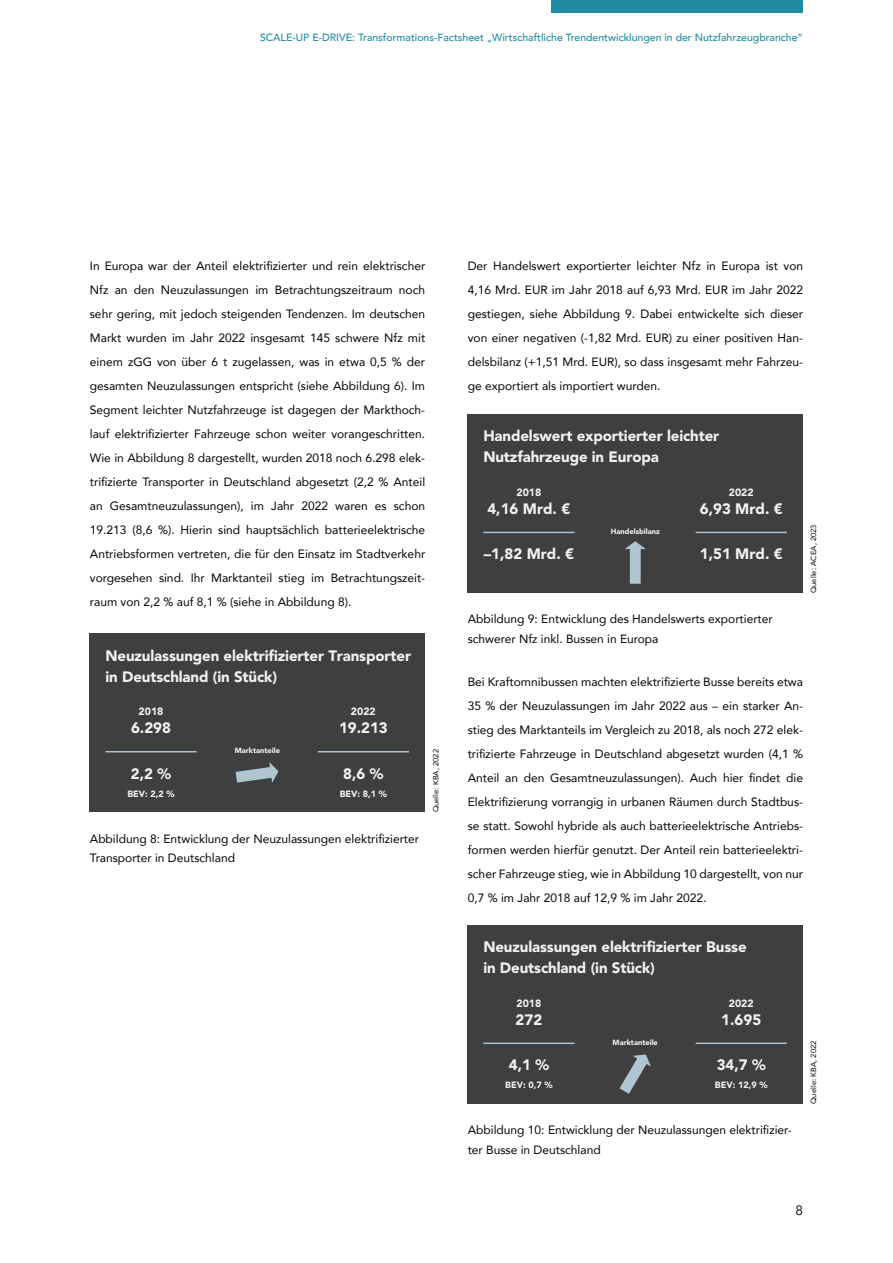
<style>
.page{position:relative;width:893px;height:1263px;background:#fff}
.page>*{position:absolute;margin:0;border:0;box-sizing:border-box;transform-origin:0 0}
.t1{font:900 15px/21px "Avenir";letter-spacing:-.005em;color:#f2f2f2}
.t2{font:13.5px "Avenir";color:#000}
.Innenteil_Fließtext_ohne_Abstand{font:12px/24px "Avenir";color:#000;text-align:justify}
.t3{font:500 10.5px "Avenir";color:#208ca4}
.t4{font:900 10.5px "Avenir";color:#f2f2f2}
.t5{font:900 9px "Avenir";color:#f2f2f2}
.t6{font:7.5px "Avenir";letter-spacing:.01em;color:#000}
.t7{font:900 7.5px "Avenir";color:#f2f2f2}
</style>
<div class="page">
<div style="left:551px;top:0;width:252px;height:13px;background:#208ca4"></div>
<div style="left:90px;top:634px;width:335px;height:178px;background:#3f3f40"></div>
<hr style="left:105px;top:751px;width:92px;height:1px;background:#afc5d2">
<hr style="left:318px;top:751px;width:91px;height:1px;background:#afc5d2">
<svg style="left:236px;top:762px;width:42px;height:21px"></svg>
<div style="left:468px;top:414px;width:335px;height:179px;background:#3f3f40"></div>
<hr style="left:483px;top:532px;width:92px;height:1px;background:#afc5d2">
<hr style="left:696px;top:532px;width:91px;height:1px;background:#afc5d2">
<svg style="left:625px;top:541px;width:21px;height:43px"></svg>
<div style="left:468px;top:925px;width:335px;height:179px;background:#3f3f40"></div>
<hr style="left:483px;top:1042px;width:92px;height:2px;background:#afc5d2">
<hr style="left:696px;top:1042px;width:91px;height:2px;background:#afc5d2">
<svg style="left:620px;top:1054px;width:31px;height:40px"></svg>
<p class="t3" style="left:260px;top:29px;width:545px">SCALE-UP E-DRIVE: Transformations-Factsheet „Wirtschaftliche Trendentwicklungen in der Nutzfahrzeugbranche“</p>
<p class="Innenteil_Fließtext_ohne_Abstand" style="left:90px;top:253px;width:337px">In Europa war der Anteil elektrifizierter und rein elektrischer Nfz an den Neuzulassungen im Betrachtungszeitraum noch sehr gering, mit jedoch steigenden Tendenzen. Im deutschen Markt wurden im Jahr 2022 insgesamt 145 schwere Nfz mit einem zGG von über 6 t zugelassen, was in etwa 0,5 % der gesamten Neuzulassungen entspricht (siehe Abbildung 6). Im Segment leichter Nutzfahrzeuge ist dagegen der Markthoch&shy;lauf elektrifizierter Fahrzeuge schon weiter vorangeschritten.<br>Wie in Abbildung 8 dargestellt, wurden 2018 noch 6.298 elek&shy;trifizierte Transporter in Deutschland abgesetzt (2,2 % Anteil an Gesamtneuzulassungen), im Jahr 2022 waren es schon 19.213 (8,6 %). Hierin sind hauptsächlich batterieelektrische Antriebsformen vertreten, die für den Einsatz im Stadtverkehr vorgesehen sind. Ihr Marktanteil stieg im Betrachtungszeit&shy;raum von 2,2 % auf 8,1 % (siehe in Abbildung 8).</p>
<p class="Innenteil_Fließtext_ohne_Abstand" style="left:468px;top:253px;width:337px">Der Handelswert exportierter leichter Nfz in Europa ist von 4,16 Mrd. EUR im Jahr 2018 auf 6,93 Mrd. EUR im Jahr 2022 gestiegen, siehe Abbildung 9. Dabei entwickelte sich dieser von einer negativen (-1,82 Mrd. EUR) zu einer positiven Han&shy;delsbilanz (+1,51 Mrd. EUR), so dass insgesamt mehr Fahrzeu&shy;ge exportiert als importiert wurden.</p>
<p class="t1" style="left:483px;top:425px;width:238px">Handelswert exportierter leichter<br>Nutzfahrzeuge in Europa</p>
<p class="t4" style="left:516px;top:483px;width:26px">2018</p>
<p class="t1" style="left:487px;top:498px;width:84px">4,16 Mrd. €</p>
<p class="t4" style="left:729px;top:483px;width:26px">2022</p>
<p class="t1" style="left:700px;top:498px;width:84px">6,93 Mrd. €</p>
<p class="t6" style="left:808px;top:593px;width:70px;rotate:-90deg">Quelle: ACEA, 2023</p>
<p class="t7" style="left:611px;top:525px;width:51px">Handelsbilanz</p>
<p class="t1" style="left:484px;top:543px;width:92px">–1,82 Mrd. €</p>
<p class="t1" style="left:700px;top:543px;width:84px">1,51 Mrd. €</p>
<p class="t1" style="left:105px;top:645px;width:307px">Neuzulassungen elektrifizierter Transporter in Deutschland (in Stück)</p>
<p class="t4" style="left:139px;top:703px;width:26px">2018</p>
<p class="t1" style="left:131px;top:717px;width:41px">6.298</p>
<p class="t1" style="left:131px;top:762px;width:42px">2,2 %</p>
<p class="t5" style="left:127px;top:786px;width:49px">BEV: 2,2 %</p>
<p class="t7" style="left:235px;top:744px;width:47px">Marktanteile</p>
<p class="t4" style="left:351px;top:703px;width:26px">2022</p>
<p class="t1" style="left:339px;top:717px;width:50px">19.213</p>
<p class="t1" style="left:343px;top:762px;width:42px">8,6 %</p>
<p class="t5" style="left:340px;top:786px;width:49px">BEV: 8,1 %</p>
<p class="Innenteil_Fließtext_ohne_Abstand" style="left:90px;top:828px;width:331px;line-height:19.5px">Abbildung 8: Entwicklung der Neuzulassungen elektrifizierter<br>Transporter in Deutschland</p>
<p class="t6" style="left:430px;top:812px;width:65px;rotate:-90deg">Quelle: KBA, 2022</p>
<p class="Innenteil_Fließtext_ohne_Abstand" style="left:468px;top:609px;width:306px;line-height:19.5px">Abbildung 9: Entwicklung des Handelswerts exportierter schwerer Nfz inkl. Bussen in Europa</p>
<p class="Innenteil_Fließtext_ohne_Abstand" style="left:468px;top:669px;width:337px">Bei Kraftomnibussen machten elektrifizierte Busse bereits etwa 35 % der Neuzulassungen im Jahr 2022 aus – ein starker An&shy;stieg des Marktanteils im Vergleich zu 2018, als noch 272 elek&shy;trifizierte Fahrzeuge in Deutschland abgesetzt wurden (4,1 % Anteil an den Gesamtneuzulassungen). Auch hier findet die Elektrifizierung vorrangig in urbanen Räumen durch Stadtbus&shy;se statt. Sowohl hybride als auch batterieelektrische Antriebs&shy;formen werden hierfür genutzt. Der Anteil rein batterieelektri&shy;scher Fahrzeuge stieg, wie in Abbildung 10 dargestellt, von nur 0,7 % im Jahr 2018 auf 12,9 % im Jahr 2022.</p>
<p class="t1" style="left:483px;top:936px;width:265px">Neuzulassungen elektrifizierter Busse in Deutschland (in Stück)</p>
<p class="t4" style="left:516px;top:994px;width:26px">2018</p>
<p class="t1" style="left:516px;top:1009px;width:28px">272</p>
<p class="t1" style="left:509px;top:1054px;width:42px">4,1 %</p>
<p class="t5" style="left:505px;top:1077px;width:49px">BEV: 0,7 %</p>
<p class="t7" style="left:613px;top:1036px;width:47px">Marktanteile</p>
<p class="t4" style="left:729px;top:994px;width:26px">2022</p>
<p class="t1" style="left:721px;top:1009px;width:41px">1.695</p>
<p class="t1" style="left:717px;top:1054px;width:51px">34,7 %</p>
<p class="t5" style="left:715px;top:1077px;width:54px">BEV: 12,9 %</p>
<p class="Innenteil_Fließtext_ohne_Abstand" style="left:468px;top:1120px;width:326px;line-height:19.5px">Abbildung 10: Entwicklung der Neuzulassungen elektrifizier&shy;ter Busse in Deutschland</p>
<p class="t6" style="left:808px;top:1104px;width:65px;rotate:-90deg">Quelle: KBA, 2022</p>
<p class="t2" style="left:796px;top:1202px;width:9px">8</p>
</div>
